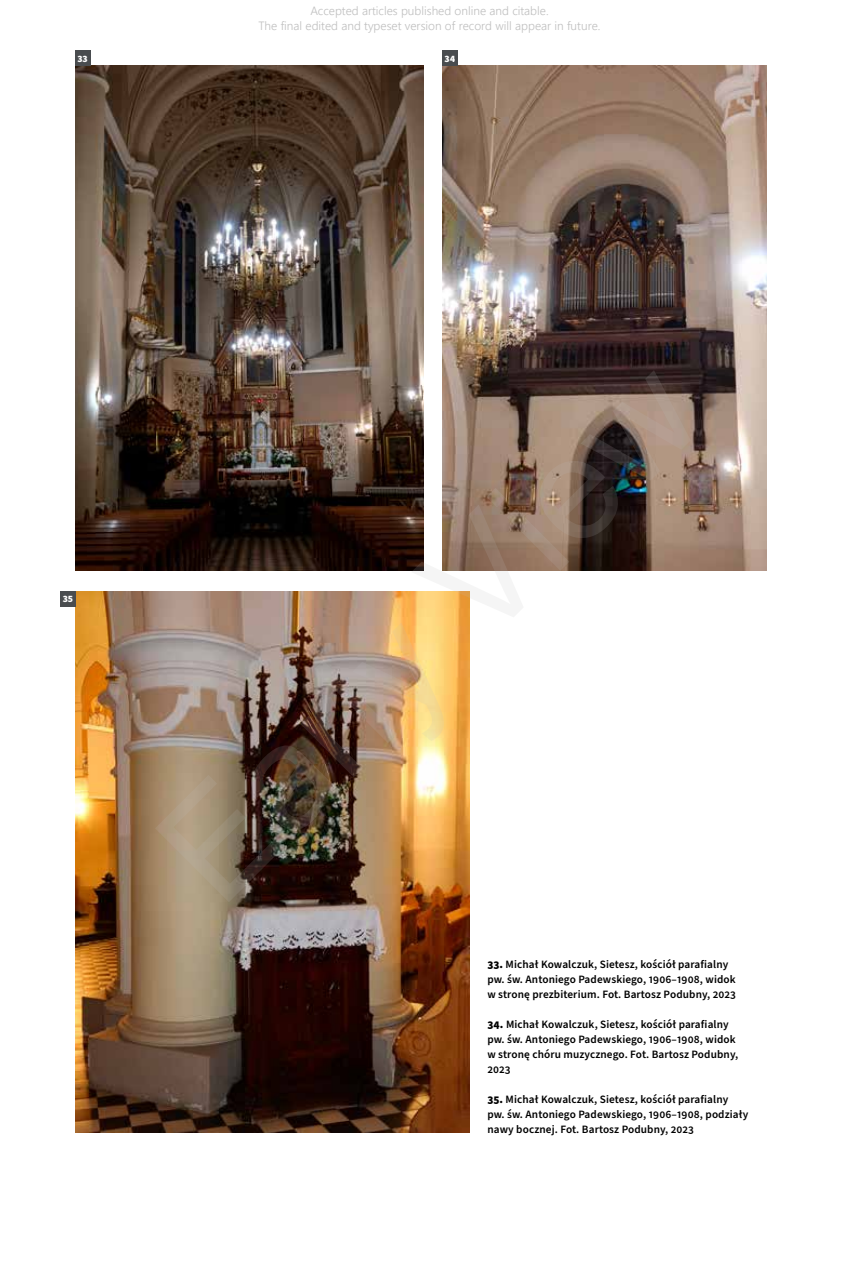
<style>
.page{position:relative;width:859px;height:1263px;background:#fff}
.page>*{position:absolute;margin:0;border:0;box-sizing:border-box;transform-origin:0 0}
.t1{font:145.95px "Arial";color:rgb(191 191 191/.15)}
.t2{font:300 12px/14.4px "Nirmala UI";color:#bfbfbf;text-align:center}
.t3{font:600 11.25px/15px "Source Sans Pro";letter-spacing:.01em;color:#000}
.t4{font:900 9.75px "Source Sans Pro";color:#fff}
.s1{font-weight:900}
</style>
<div class="page">
<img style="left:75px;top:591px;width:394px;height:542px">
<img style="left:75px;top:65px;width:348px;height:505px">
<img style="left:443px;top:65px;width:323px;height:505px">
<div style="left:75px;top:51px;width:15px;height:15px;background:#494c4f"></div>
<div style="left:442px;top:51px;width:15px;height:15px;background:#494c4f"></div>
<div style="left:60px;top:591px;width:15px;height:15px;background:#494c4f"></div>
<p class="t2" style="left:258px;top:3px;width:344px">Accepted articles published online and citable.<br>The final edited and typeset version of record will appear in future.</p>
<p class="t4" style="left:77px;top:52px;width:12px">33</p>
<p class="t4" style="left:444px;top:52px;width:12px">34</p>
<p class="t4" style="left:63px;top:592px;width:12px">35</p>
<h1 class="t1" style="left:113px;top:803px;width:691px;rotate:-45deg">Early View</h1>
<p class="t3" style="left:487px;top:957px;width:250px"><span class="s1">33.</span> Michał Kowalczuk, Sietesz, kościół parafialny pw. św. Antoniego Padewskiego, 1906–1908, widok w stronę prezbiterium. Fot. Bartosz Podubny, 2023</p>
<p class="t3" style="left:487px;top:1017px;width:252px"><span class="s1">34.</span> Michał Kowalczuk, Sietesz, kościół parafialny pw. św. Antoniego Padewskiego, 1906–1908, widok w stronę chóru muzycznego. Fot. Bartosz Podubny, 2023</p>
<p class="t3" style="left:487px;top:1092px;width:262px"><span class="s1">35.</span> Michał Kowalczuk, Sietesz, kościół parafialny pw. św. Antoniego Padewskiego, 1906–1908, podziały nawy bocznej. Fot. Bartosz Podubny, 2023</p>
</div>
